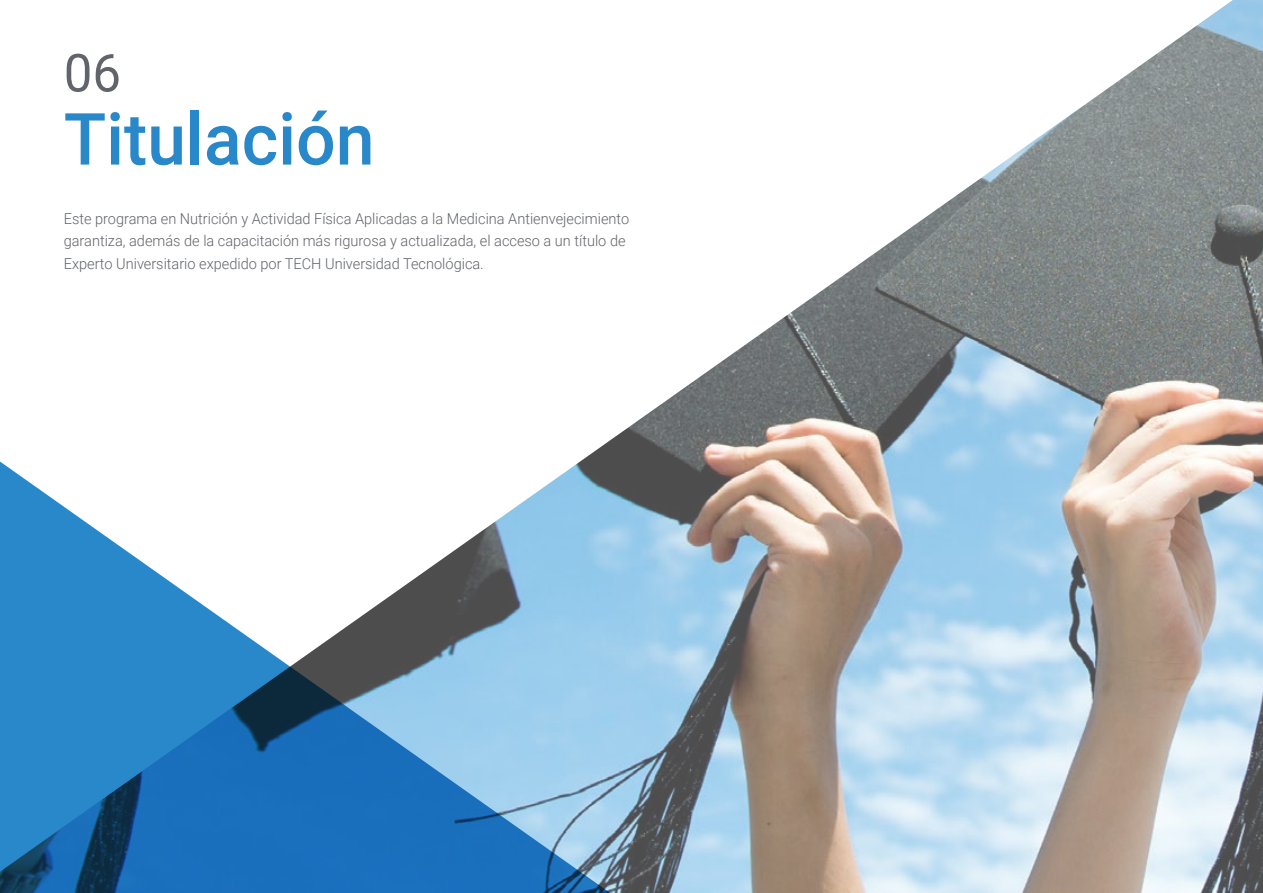
<style>
.page{position:relative;width:1263px;height:893px;background:#fff}
.page>*{position:absolute;margin:0;border:0;box-sizing:border-box;transform-origin:0 0}
.t1{font:500 72px "Roboto";color:#2988c9}
.t2{font:52.5px "Roboto";color:#61646a}
.t3{font:300 15px/22.5px "Roboto";color:#61646a}
</style>
<div class="page">
<img style="left:602px;top:0;width:661px;height:893px">
<svg style="left:0;top:446px;width:640px;height:447px"></svg>
<h2 class="t2" style="left:64px;top:36px;width:59px">06</h2>
<h1 class="t1" style="left:64px;top:89px;width:312px">Titulación</h1>
<p class="t3" style="left:64px;top:207px;width:567px">Este programa en Nutrición y Actividad Física Aplicadas a la Medicina Antienvejecimiento garantiza, además de la capacitación más rigurosa y actualizada, el acceso a un título de<br>Experto Universitario expedido por TECH Universidad Tecnológica.</p>
</div>
